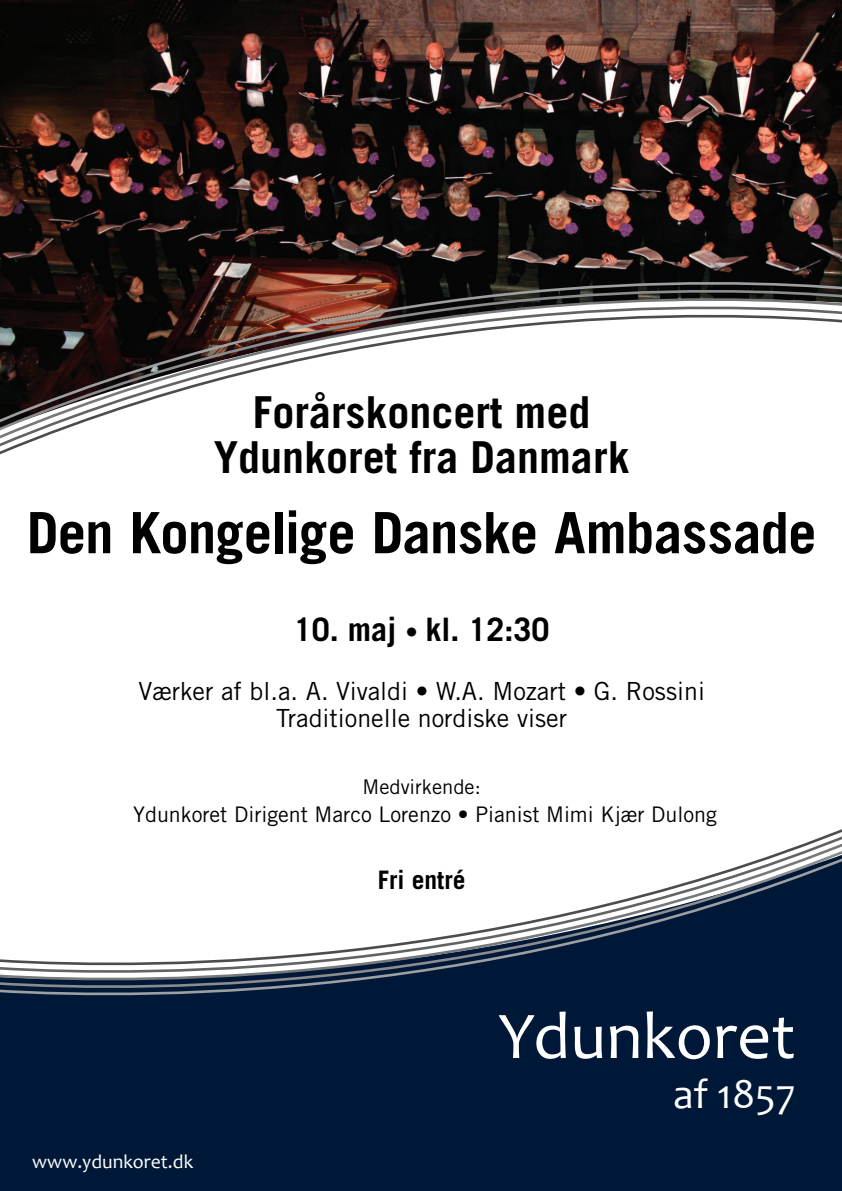
<style>
.page{position:relative;width:842px;height:1191px;background:#fff}
.page>*{position:absolute;margin:0;border:0;box-sizing:border-box;transform-origin:0 0}
.t1{font:67.3px "Candara";color:#fff}
.t2{font:700 57px "Trade Gothic";letter-spacing:-.015em;color:#000}
.t3{font:700 44px "Trade Gothic";color:#000}
.t4{font:42.1px "Candara";color:#fff}
.t5{font:700 32.3px "Trade Gothic";color:#000}
.t6{font:700 25.5px "Trade Gothic";color:#000}
.t7{font:25px "Trade Gothic";color:#000}
.t8{font:21.5px "Trade Gothic";color:#000}
.t9{font:20.2px "Trade Gothic";color:#000}
.t10{font:19.6px "Candara";color:#fff}
.s1{font-weight:400;font-size:25px}
</style>
<div class="page">
<img style="left:0;top:0;width:842px;height:266px">
<div style="left:0;top:1009px;width:842px;height:182px;background:#001837"></div>
<svg style="left:0;top:266px;width:842px;height:7px;background:#211816"></svg>
<svg style="left:0;top:273px;width:842px;height:8px;background:#241814"></svg>
<img style="left:0;top:281px;width:842px;height:9px">
<svg style="left:0;top:290px;width:842px;height:165px"></svg>
<div style="left:0;top:1003px;width:842px;height:6px;background:#001837"></div>
<div style="left:0;top:995px;width:842px;height:8px;background:#001837"></div>
<svg style="left:0;top:988px;width:842px;height:7px;background:#122743"></svg>
<svg style="left:0;top:829px;width:842px;height:159px"></svg>
<p class="t3" style="left:253px;top:385px;width:339px">Forårskoncert med</p>
<p class="t3" style="left:214px;top:430px;width:417px">Ydunkoret fra Danmark</p>
<p class="t2" style="left:27px;top:498px;width:791px">Den Kongelige Danske Ambassade</p>
<p class="t5" style="left:294px;top:610px;width:257px">10. maj <span class="s1">•</span> kl. 12:30</p>
<p class="t7" style="left:138px;top:676px;width:568px">Værker af bl.a. A. Vivaldi • W.A. Mozart • G. Rossini</p>
<p class="t7" style="left:276px;top:703px;width:292px">Traditionelle nordiske viser</p>
<p class="t9" style="left:362px;top:775px;width:120px">Medvirkende:</p>
<p class="t8" style="left:133px;top:801px;width:585px">Ydunkoret Dirigent Marco Lorenzo • Pianist Mimi Kjær Dulong</p>
<p class="t10" style="left:32px;top:1149px;width:163px">www.ydunkoret.dk</p>
<p class="t6" style="left:378px;top:863px;width:89px">Fri entré</p>
<p class="t1" style="left:498px;top:994px;width:299px">Ydunkoret</p>
<p class="t4" style="left:673px;top:1068px;width:124px">af 1857</p>
</div>
